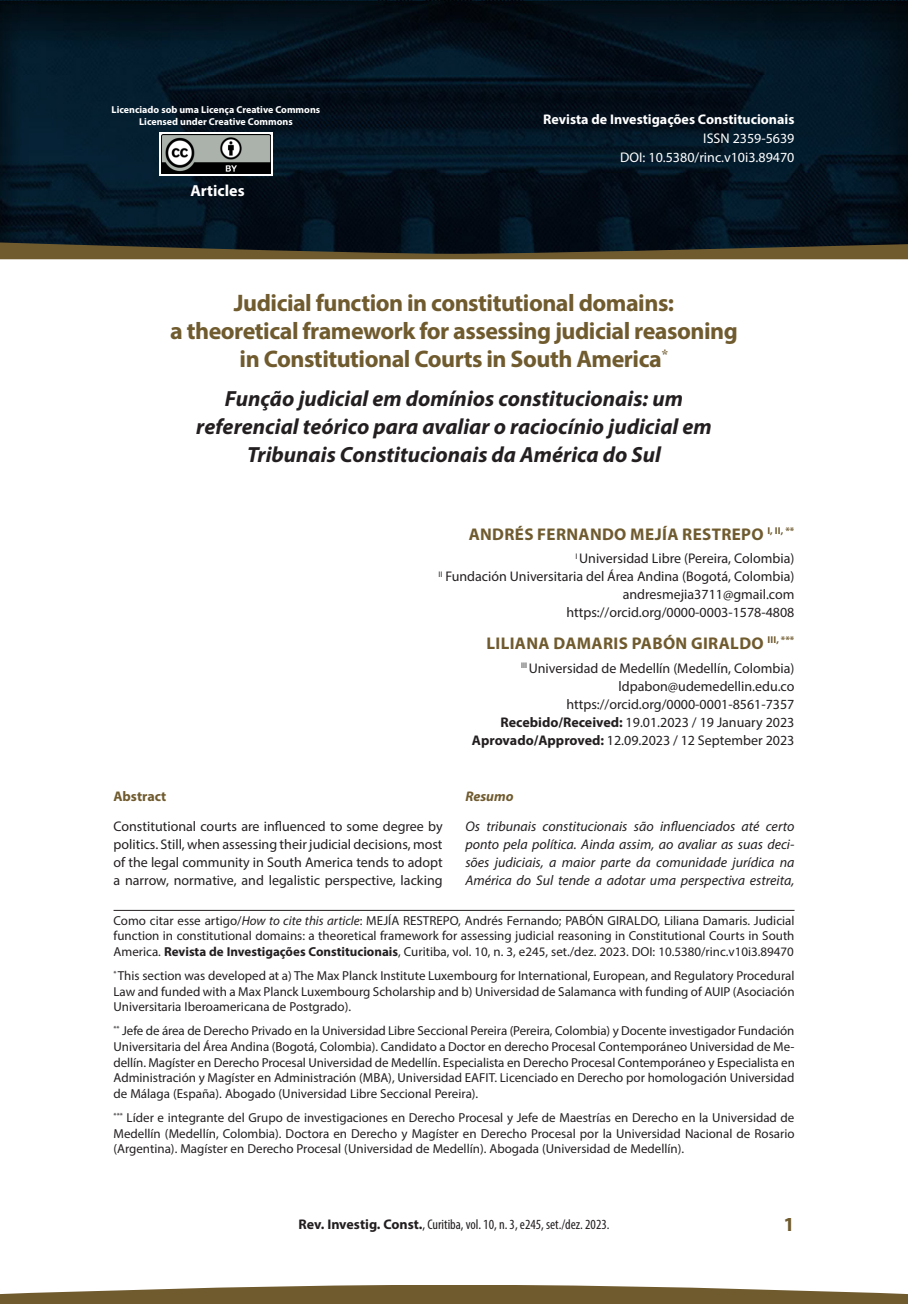
<style>
.page{position:relative;width:908px;height:1304px;background:#fff}
.page>*{position:absolute;margin:0;border:0;box-sizing:border-box;transform-origin:0 0}
.Títulos{font:700 24px/28px "Myriad Pro";letter-spacing:-.02em;color:#705b2f;text-align:center}
.Títulos_Inglês{font:italic 700 22px/28px "Myriad Pro";color:#231f20;text-align:center}
.t1{font:700 20px "Myriad Pro";color:#705b2f}
.Nomes{font:700 17px "Myriad Pro";letter-spacing:.02em;color:#705b2f}
.Títulos-2{font:700 16px "Myriad Pro";color:#fff}
.Receb_Aprova{font:14px "Myriad Pro";color:#231f20}
.MinicurriculoEResumo{font:14px/18px "Myriad Pro";color:#231f20;text-align:justify}
.MinicurriculoEResumo-2{font:italic 14px/18px "Myriad Pro";color:#231f20;text-align:justify}
.publicação_paginas_a{font:condensed 14px "Myriad Pro";color:#231f20}
.DOI{font:14px "Myriad Pro";color:#fff}
.DOI-2{font:700 14px "Myriad Pro";color:#fff}
.Tit_abstract_Reg{font:700 14px "Myriad Pro";color:#705b2f}
.Tit_abstract_Ita{font:italic 700 14px "Myriad Pro";color:#705b2f}
.citar_sem_fio{font:13px/15.6px "Myriad Pro";color:#231f20;text-align:justify}
.citar_curriculo{font:13px/15.6px "Myriad Pro";color:#231f20;text-align:justify}
.t2{font:700 10px/12px "Myriad Pro";color:#fff;text-align:center}
.s1{font-weight:700}
.s2{font-style:italic}
.s3{font-weight:700;font-stretch:normal}
</style>
<div class="page">
<img style="left:0;top:0;width:907px;height:242px">
<svg style="left:0;top:1285px;width:907px;height:19px;background:#877651"></svg>
<svg style="left:0;top:242px;width:907px;height:17px;background:#413b27"></svg>
<svg style="left:159px;top:132px;width:113px;height:44px"></svg>
<img style="left:161px;top:135px;width:109px;height:38px">
<hr style="left:113px;top:910px;width:681px;height:1px;background:#231f20">
<p class="t2" style="left:112px;top:104px;width:210px">Licenciado sob uma Licença Creative Commons<br>Licensed under Creative Commons</p>
<p class="Títulos-2" style="left:190px;top:181px;width:56px">Articles</p>
<p class="DOI-2" style="left:543px;top:110px;width:253px">Revista de Investigações Constitucionais</p>
<p class="DOI" style="left:703px;top:130px;width:93px">ISSN 2359-5639</p>
<p class="DOI" style="left:620px;top:149px;width:176px">DOI: 10.5380/rinc.v10i3.89470</p>
<p class="Títulos" style="left:170px;top:288px;width:568px">Judicial function in constitutional domains:<br>a theoretical framework for assessing judicial reasoning in Constitutional Courts in South America<sup>*</sup></p>
<p class="Títulos_Inglês" style="left:196px;top:384px;width:517px">Função judicial em domínios constitucionais: um referencial teórico para avaliar o raciocínio judicial em<br>Tribunais Constitucionais da América do Sul</p>
<p class="Nomes" style="left:468px;top:523px;width:327px">ANDRÉS FERNANDO MEJÍA RESTREPO <sup>I,</sup> <sup>II,</sup> <sup>**</sup></p>
<p class="Receb_Aprova" style="left:575px;top:550px;width:220px"><sup>I</sup> Universidad Libre (Pereira, Colombia)</p>
<p class="Receb_Aprova" style="left:438px;top:568px;width:357px"><sup>II</sup> Fundación Universitaria del Área Andina (Bogotá, Colombia)</p>
<p class="Receb_Aprova" style="left:622px;top:586px;width:173px">andresmejia3711@gmail.com</p>
<p class="Receb_Aprova" style="left:566px;top:604px;width:229px">https://orcid.org/0000-0003-1578-4808</p>
<p class="Nomes" style="left:486px;top:632px;width:309px">LILIANA DAMARIS PABÓN GIRALDO <sup>III,</sup> <sup>***</sup></p>
<p class="Receb_Aprova" style="left:521px;top:659px;width:275px"><sup>III</sup> Universidad de Medellín (Medellín, Colombia)</p>
<p class="Receb_Aprova" style="left:618px;top:677px;width:177px">ldpabon@udemedellin.edu.co</p>
<p class="Receb_Aprova" style="left:566px;top:695px;width:229px">https://orcid.org/0000-0001-8561-7357</p>
<p class="Receb_Aprova" style="left:500px;top:713px;width:295px"><span class="s1">Recebido/Received:</span> 19.01.2023 / 19 January 2023</p>
<p class="Receb_Aprova" style="left:472px;top:731px;width:324px"><span class="s1">Aprovado/Approved:</span> 12.09.2023 / 12 September 2023</p>
<p class="Tit_abstract_Reg" style="left:113px;top:788px;width:54px">Abstract</p>
<p class="MinicurriculoEResumo" style="left:113px;top:817px;width:330px">Constitutional courts are influenced to some degree by politics. Still, when assessing their judicial decisions, most of the legal community in South America tends to adopt a narrow, normative, and legalistic perspective, lacking</p>
<p class="Tit_abstract_Ita" style="left:465px;top:788px;width:50px">Resumo</p>
<p class="MinicurriculoEResumo-2" style="left:465px;top:817px;width:330px">Os tribunais constitucionais são influenciados até certo ponto pela política. Ainda assim, ao avaliar as suas deci&shy;sões judiciais, a maior parte da comunidade jurídica na América do Sul tende a adotar uma perspectiva estreita,</p>
<p class="citar_curriculo" style="left:113px;top:912px;width:682px">Como citar esse artigo/<span class="s2">How to cite this article</span>: MEJÍA RESTREPO, Andrés Fernando; PABÓN GIRALDO, Liliana Damaris. Judicial function in constitutional domains: a theoretical framework for assessing judicial reasoning in Constitutional Courts in South America. <span class="s1">Revista de Investigações Constitucionais</span>, Curitiba, vol. 10, n. 3, e245, set./dez. 2023. DOI: 10.5380/rinc.v10i3.89470</p>
<p class="citar_sem_fio" style="left:113px;top:968px;width:682px"><sup>*</sup> This section was developed at a) The Max Planck Institute Luxembourg for International, European, and Regulatory Procedural Law and funded with a Max Planck Luxembourg Scholarship and b) Universidad de Salamanca with funding of AUIP (Asociación Universitaria Iberoamericana de Postgrado).</p>
<p class="citar_sem_fio" style="left:113px;top:1023px;width:682px"><sup>**</sup> Jefe de área de Derecho Privado en la Universidad Libre Seccional Pereira (Pereira, Colombia) y Docente investigador Fundación Universitaria del Área Andina (Bogotá, Colombia). Candidato a Doctor en derecho Procesal Contemporáneo Universidad de Me&shy;dellín. Magíster en Derecho Procesal Universidad de Medellín. Especialista en Derecho Procesal Contemporáneo y Especialista en Administración y Magíster en Administración (MBA), Universidad EAFIT. Licenciado en Derecho por homologación Universidad de Málaga (España). Abogado (Universidad Libre Seccional Pereira).</p>
<p class="citar_sem_fio" style="left:113px;top:1110px;width:682px"><sup>***</sup> Líder e integrante del Grupo de investigaciones en Derecho Procesal y Jefe de Maestrías en Derecho en la Universidad de Medellín (Medellín, Colombia). Doctora en Derecho y Magíster en Derecho Procesal por la Universidad Nacional de Rosario (Argentina). Magíster en Derecho Procesal (Universidad de Medellín). Abogada (Universidad de Medellín).</p>
<p class="publicação_paginas_a" style="left:298px;top:1216px;width:312px"><span class="s3">Rev. Investig. Const.</span>, Curitiba, vol. 10, n. 3, e245, set./dez. 2023.</p>
<p class="t1" style="left:783px;top:1211px;width:13px">1</p>
</div>
